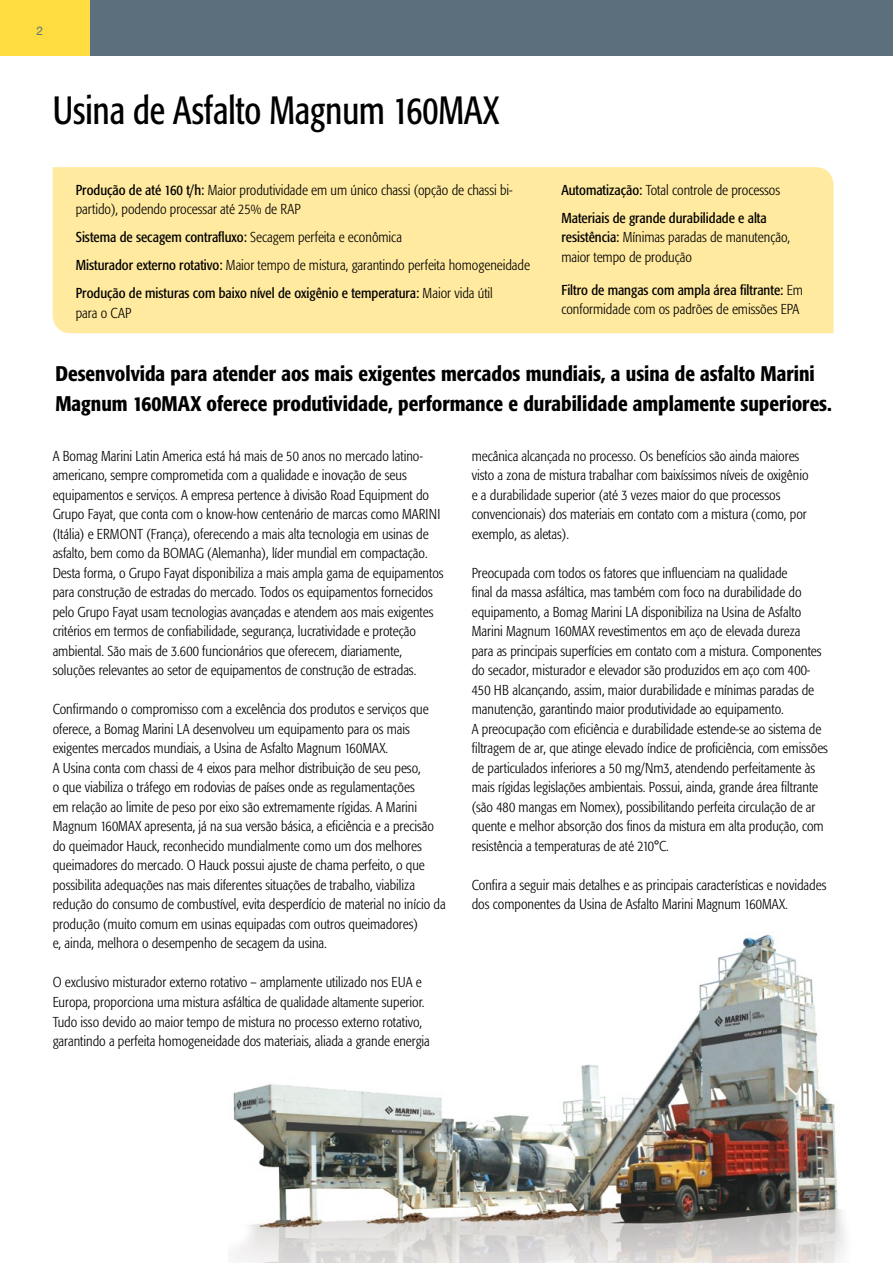
<style>
.page{position:relative;width:893px;height:1263px;background:#fff}
.page>*{position:absolute;margin:0;border:0;box-sizing:border-box;transform-origin:0 0}
.t1{font:condensed 39px "Formata";color:#000;scale:.9 1}
.t2{font:500 condensed 21px/30px "Formata";color:#000}
.t3{font:300 condensed 14.25px/19.5px "Formata";color:#000}
.t4{font:condensed 14.25px/28px "Formata";color:#000}
.t5{font:12px "Helvetica Neue";color:#5c6f7c}
.s1{font-weight:400}
.s2{font-weight:300}
.s3{font-size:13.5px}
</style>
<div class="page">
<div style="left:0;top:0;width:90px;height:56px;background:#ffdc40"></div>
<div style="left:90px;top:0;width:803px;height:56px;background:#5c6f7c"></div>
<img style="left:233px;top:934px;width:612px;height:329px">
<div style="left:53px;top:167px;width:781px;height:166px;background:#ffea9f"></div>
<p class="t5" style="left:36px;top:22px;width:8px">2</p>
<h1 class="t1" style="left:53px;top:87px;width:498px">Usina de Asfalto Magnum 160MAX</h1>
<p class="t3" style="left:76px;top:180px;width:438px"><span class="s1">Produção de até 160 t/h:</span> Maior produtividade em um único chassi (opção de chassi bi&shy;partido), podendo processar até 25% de RAP</p>
<p class="t4" style="left:76px;top:223px;width:456px">Sistema de secagem contrafluxo: <span class="s2">Secagem perfeita e econômica<br></span>Misturador externo rotativo: <span class="s2">Maior tempo de mistura, garantindo perfeita homogeneidade<br></span>Produção de misturas com baixo nível de oxigênio e temperatura: <span class="s2">Maior vida útil</span></p>
<p class="t3" style="left:76px;top:303px;width:57px">para o CAP</p>
<p class="t4" style="left:561px;top:176px;width:220px">Automatização: <span class="s2">Total controle de processos<br></span>Materiais de grande durabilidade e alta</p>
<p class="t3" style="left:561px;top:228px;width:230px"><span class="s1">resistência:</span> Mínimas paradas de manutenção, maior tempo de produção</p>
<p class="t3" style="left:561px;top:280px;width:243px"><span class="s1">Filtro de mangas com ampla área filtrante:</span> Em conformidade com os padrões de emissões EPA</p>
<h2 class="t2" style="left:55px;top:358px;width:778px">Desenvolvida para atender aos mais exigentes mercados mundiais, a usina de asfalto Marini<br>Magnum 160MAX oferece produtividade, performance e durabilidade amplamente superiores.</h2>
<p class="t3" style="left:53px;top:446px;width:392px">A Bomag Marini Latin America está há mais de 50 anos no mercado latino&shy;americano, sempre comprometida com a qualidade e inovação de seus equipamentos e serviços. A empresa pertence à divisão Road Equipment do Grupo Fayat, que conta com o know-how centenário de marcas como MARINI (Itália) e ERMONT (França), oferecendo a mais alta tecnologia em usinas de asfalto, bem como da BOMAG (Alemanha), líder mundial em compactação.<br>Desta forma, o Grupo Fayat disponibiliza a mais ampla gama de equipamentos para construção de estradas do mercado. Todos os equipamentos fornecidos pelo Grupo Fayat usam tecnologias avançadas e atendem aos mais exigentes critérios em termos de confiabilidade, segurança, lucratividade e proteção ambiental. São mais de 3.600 funcionários que oferecem, diariamente, soluções relevantes ao setor de equipamentos de construção de estradas.</p>
<p class="t3" style="left:53px;top:700px;width:394px">Confirmando o compromisso com a excelência dos produtos e serviços que oferece, a Bomag Marini LA desenvolveu um equipamento para os mais exigentes mercados mundiais, a Usina de Asfalto Magnum 160MAX.<br>A Usina conta com chassi de 4 eixos para melhor distribuição de seu peso,<br>o que viabiliza o tráfego em rodovias de países onde as regulamentações<br>em relação ao limite de peso por eixo são extremamente rígidas. A Marini Magnum 160MAX apresenta, já na sua versão básica, a eficiência e a precisão do queimador Hauck, reconhecido mundialmente como um dos melhores queimadores do mercado. O Hauck possui ajuste de chama perfeito, o que possibilita adequações nas mais diferentes situações de trabalho, viabiliza redução do consumo de combustível, evita desperdício de material no início da produção (muito comum em usinas equipadas com outros queimadores)<br>e, ainda, melhora o desempenho de secagem da usina.</p>
<p class="t3" style="left:53px;top:973px;width:379px">O exclusivo misturador externo rotativo – amplamente utilizado nos EUA e Europa, proporciona uma mistura asfáltica de qualidade <span class="s3">altamente</span> superior.<br>Tudo isso devido ao maior tempo de mistura no processo externo rotativo, garantindo a perfeita homogeneidade dos materiais, aliada a grande energia</p>
<p class="t3" style="left:472px;top:446px;width:338px">mecânica alcançada no processo. Os benefícios são ainda maiores visto a zona de mistura trabalhar com baixíssimos níveis de oxigênio e a durabilidade superior (até 3 vezes maior do que processos convencionais) dos materiais em contato com a mistura (como, por exemplo, as aletas).</p>
<p class="t3" style="left:472px;top:563px;width:358px">Preocupada com todos os fatores que influenciam na qualidade<br>final da massa asfáltica, mas também com foco na durabilidade do equipamento, a Bomag Marini LA disponibiliza na Usina de Asfalto Marini Magnum 160MAX revestimentos em aço de elevada dureza<br>para as principais superfícies em contato com a mistura. Componentes do secador, misturador e elevador são produzidos em aço com 400- 450 HB alcançando, assim, maior durabilidade e mínimas paradas de manutenção, garantindo maior produtividade ao equipamento.<br>A preocupação com eficiência e durabilidade estende-se ao sistema de filtragem de ar, que atinge elevado índice de proficiência, com emissões de particulados inferiores a 50 mg/Nm3, atendendo perfeitamente às mais rígidas legislações ambientais. Possui, ainda, grande área filtrante (são 480 mangas em Nomex), possibilitando perfeita circulação de ar quente e melhor absorção dos finos da mistura em alta produção, com resistência a temperaturas de até 210°C.</p>
<p class="t3" style="left:472px;top:875px;width:356px">Confira a seguir mais detalhes e as principais características e novidades dos componentes da Usina de Asfalto Marini Magnum 160MAX.</p>
</div>
